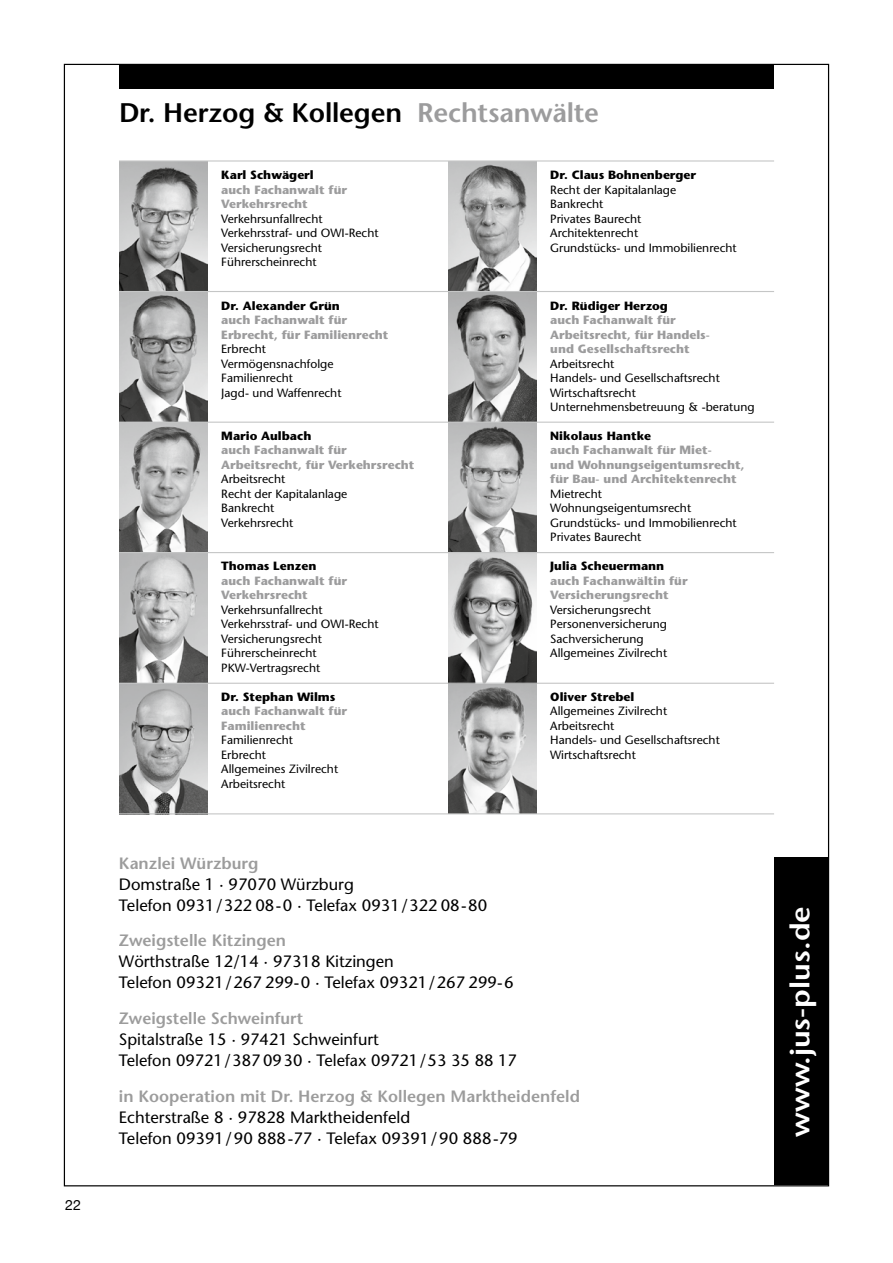
<style>
.page{position:relative;width:893px;height:1263px;background:#fff}
.page>*{position:absolute;margin:0;border:0;box-sizing:border-box;transform-origin:0 0}
.t1{font:600 27.15px "Stone Sans";color:#fff;scale:1.11 1}
.t2{font:600 26.85px "Stone Sans";letter-spacing:-.005em;color:#000}
.t3{font:16.35px/20.9px "Stone Sans";color:#000}
.t4{font:600 16.35px "Stone Sans";color:#9c9c9c}
.t5{font:14.25px "Helvetica Neue";color:#000}
.t6{font:12px/14.5px "Stone Sans";color:#000}
.t7{font:700 12px/14.5px "Stone Sans";color:#9c9c9d}
.t8{font:700 12px "Stone Sans";color:#000}
.s1{color:#9c9c9d}
</style>
<div class="page">
<div style="left:774px;top:857px;width:55px;height:328px;background:#000"></div>
<img style="left:448px;top:162px;width:89px;height:651px">
<img style="left:119px;top:162px;width:88px;height:651px">
<div style="left:119px;top:65px;width:655px;height:24px;background:#000"></div>
<hr style="left:119px;top:813px;width:655px;height:1px;background:#c5c6c6">
<hr style="left:119px;top:683px;width:655px;height:1px;background:#c5c6c6">
<hr style="left:119px;top:422px;width:655px;height:1px;background:#c5c6c6">
<hr style="left:119px;top:291px;width:655px;height:1px;background:#c5c6c6">
<hr style="left:119px;top:160px;width:655px;height:2px;background:#c5c6c6">
<hr style="left:119px;top:552px;width:655px;height:1px;background:#c5c6c6">
<p class="t5" style="left:65px;top:1194px;width:17px">22</p>
<h2 class="t2" style="left:119px;top:96px;width:482px">Dr. Herzog &amp; Kollegen <span class="s1">Rechtsanwälte</span></h2>
<p class="t8" style="left:221px;top:167px;width:94px">Karl Schwägerl</p>
<p class="t7" style="left:221px;top:182px;width:127px">auch Fachanwalt für<br>Verkehrsrecht</p>
<p class="t6" style="left:221px;top:211px;width:159px">Verkehrsunfallrecht<br>Verkehrsstraf- und OWI-Recht<br>Versicherungsrecht<br>Führerscheinrecht</p>
<p class="t8" style="left:221px;top:298px;width:120px">Dr. Alexander Grün</p>
<p class="t7" style="left:221px;top:312px;width:169px">auch Fachanwalt für<br>Erbrecht, für Familienrecht</p>
<p class="t6" style="left:221px;top:341px;width:122px">Erbrecht<br>Vermögensnachfolge<br>Familienrecht<br>Jagd- und Waffenrecht</p>
<p class="t8" style="left:221px;top:428px;width:92px">Mario Aulbach</p>
<p class="t7" style="left:221px;top:443px;width:195px">auch Fachanwalt für<br>Arbeitsrecht, für Verkehrsrecht</p>
<p class="t6" style="left:221px;top:472px;width:127px">Arbeitsrecht<br>Recht der Kapitalanlage<br>Bankrecht<br>Verkehrsrecht</p>
<p class="t8" style="left:221px;top:558px;width:97px">Thomas Lenzen</p>
<p class="t7" style="left:221px;top:573px;width:127px">auch Fachanwalt für<br>Verkehrsrecht</p>
<p class="t6" style="left:221px;top:602px;width:159px">Verkehrsunfallrecht<br>Verkehrsstraf- und OWI-Recht<br>Versicherungsrecht<br>Führerscheinrecht<br>PKW-Vertragsrecht</p>
<p class="t8" style="left:221px;top:689px;width:116px">Dr. Stephan Wilms</p>
<p class="t7" style="left:221px;top:703px;width:127px">auch Fachanwalt für<br>Familienrecht</p>
<p class="t6" style="left:221px;top:732px;width:118px">Familienrecht<br>Erbrecht<br>Allgemeines Zivilrecht<br>Arbeitsrecht</p>
<p class="t8" style="left:550px;top:167px;width:147px">Dr. Claus Bohnenberger</p>
<p class="t6" style="left:550px;top:182px;width:188px">Recht der Kapitalanlage<br>Bankrecht<br>Privates Baurecht<br>Architektenrecht<br>Grundstücks- und Immobilienrecht</p>
<p class="t8" style="left:550px;top:298px;width:119px">Dr. Rüdiger Herzog</p>
<p class="t7" style="left:550px;top:312px;width:161px">auch Fachanwalt für<br>Arbeitsrecht, für Handels&shy;und Gesellschaftsrecht</p>
<p class="t6" style="left:550px;top:356px;width:206px">Arbeitsrecht<br>Handels- und Gesellschaftsrecht<br>Wirtschaftsrecht<br>Unternehmensbetreuung &amp; -beratung</p>
<p class="t8" style="left:550px;top:428px;width:102px">Nikolaus Hantke</p>
<p class="t7" style="left:550px;top:443px;width:196px">auch Fachanwalt für Miet-<br>und Wohnungseigentumsrecht, für Bau- und Architektenrecht</p>
<p class="t6" style="left:550px;top:486px;width:188px">Mietrecht<br>Wohnungseigentumsrecht<br>Grundstücks- und Immobilienrecht<br>Privates Baurecht</p>
<p class="t8" style="left:550px;top:558px;width:116px">Julia Scheuermann</p>
<p class="t7" style="left:550px;top:573px;width:139px">auch Fachanwältin für<br>Versicherungsrecht</p>
<p class="t6" style="left:550px;top:602px;width:118px">Versicherungsrecht<br>Personenversicherung<br>Sachversicherung<br>Allgemeines Zivilrecht</p>
<p class="t8" style="left:550px;top:689px;width:85px">Oliver Strebel</p>
<p class="t6" style="left:550px;top:704px;width:171px">Allgemeines Zivilrecht<br>Arbeitsrecht<br>Handels- und Gesellschaftsrecht<br>Wirtschaftsrecht</p>
<h3 class="t4" style="left:119px;top:853px;width:141px">Kanzlei Würzburg</h3>
<h3 class="t3" style="left:119px;top:873px;width:370px">Domstraße 1 · 97070 Würzburg<br>Telefon 0931/322 08-0 · Telefax 0931/322 08-80</h3>
<h3 class="t4" style="left:119px;top:930px;width:169px">Zweigstelle Kitzingen</h3>
<h3 class="t3" style="left:119px;top:951px;width:396px">Wörthstraße 12/14 · 97318 Kitzingen<br>Telefon 09321/267 299-0 · Telefax 09321/267 299-6</h3>
<h3 class="t4" style="left:119px;top:1008px;width:186px">Zweigstelle Schweinfurt</h3>
<h3 class="t3" style="left:119px;top:1029px;width:400px">Spitalstraße 15 · 97421 Schweinfurt<br>Telefon 09721/387 0930 · Telefax 09721/53 35 88 17</h3>
<h3 class="t4" style="left:119px;top:1086px;width:463px">in Kooperation mit Dr. Herzog &amp; Kollegen Marktheidenfeld</h3>
<h3 class="t3" style="left:119px;top:1106px;width:400px">Echterstraße 8 · 97828 Marktheidenfeld<br>Telefon 09391/90 888-77 · Telefax 09391/90 888-79</h3>
<h1 class="t1" style="left:783px;top:1137px;width:209px;rotate:-90deg">www.jus-plus.de</h1>
</div>
